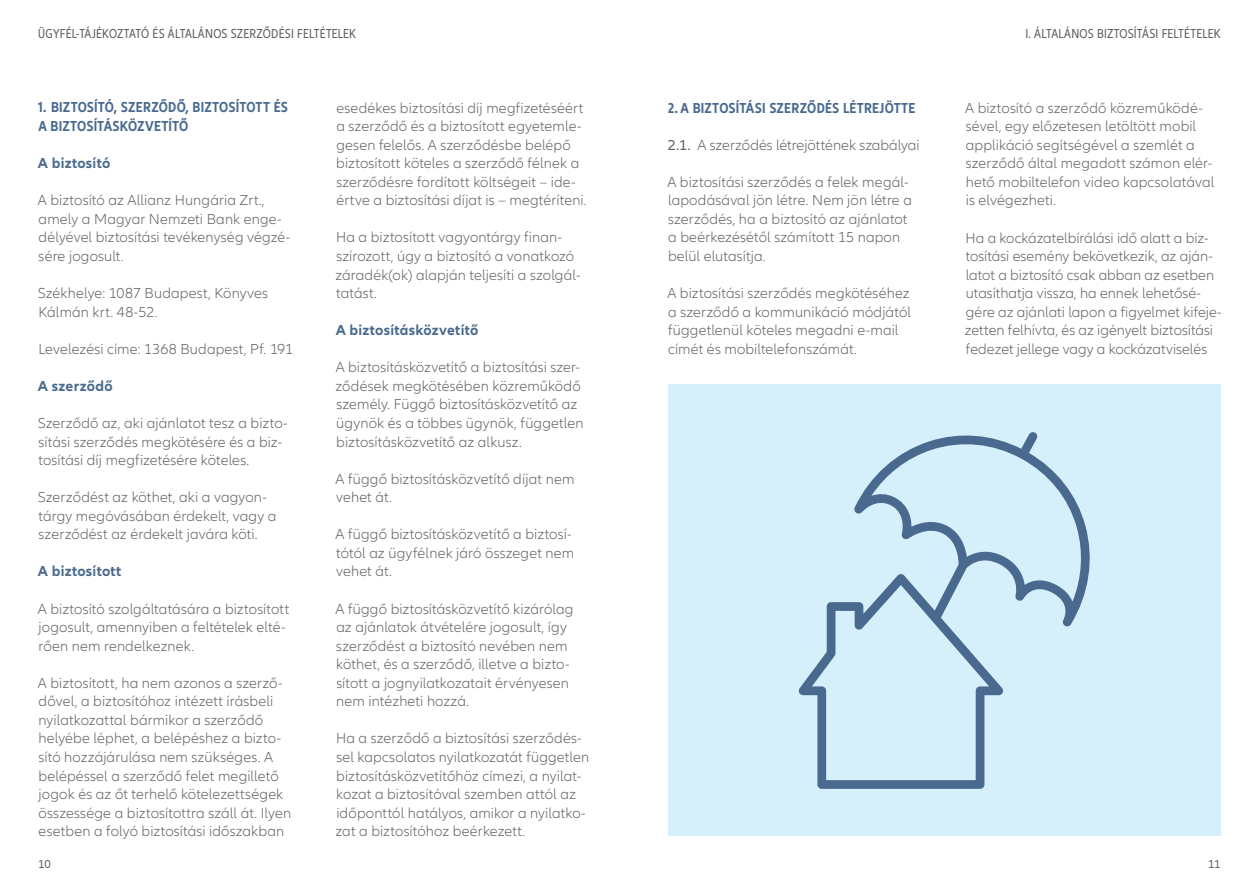
<style>
.page{position:relative;width:1259px;height:893px;background:#fff}
.page>*{position:absolute;margin:0;border:0;box-sizing:border-box;transform-origin:0 0}
.t1{font:300 15px/18.6px "Allianz Neo";letter-spacing:.005em;color:#636366}
.t2{font:700 condensed 15px/18.6px "Allianz Neo";letter-spacing:.01em;color:#496a8e}
.t3{font:700 15px "Allianz Neo";letter-spacing:.015em;color:#496a8e}
.t4{font:condensed 13.5px "Allianz Neo";letter-spacing:.015em;color:#636366}
.t5{font:12px "Allianz Neo";color:#636366}
.s1{font-weight:400}
</style>
<div class="page">
<div style="left:668px;top:385px;width:552px;height:451px;background:#d6f0fb"></div>
<svg style="left:798px;top:432px;width:292px;height:357px"></svg>
<p class="t4" style="left:38px;top:26px;width:319px">ÜGYFÉL-TÁJÉKOZTATÓ ÉS ÁLTALÁNOS SZERZŐDÉSI FELTÉTELEK</p>
<p class="t4" style="left:1025px;top:26px;width:48px">I. ÁLTALÁNOS</p>
<p class="t4" style="left:1097px;top:26px;width:7px">BIZTOS</p>
<p class="t4" style="left:1133px;top:26px;width:10px">ÍTÁSI</p>
<p class="t4" style="left:1161px;top:26px;width:24px">FE LTÉTE</p>
<p class="t4" style="left:1202px;top:26px;width:13px">LEK</p>
<p class="t2" style="left:38px;top:99px;width:251px">1. BIZTOSÍTÓ, SZERZŐDŐ, BIZTOSÍTOTT ÉS<br>A BIZTOSÍTÁSKÖZVETÍTŐ</p>
<p class="t3" style="left:38px;top:154px;width:74px">A biztosító</p>
<p class="t1" style="left:38px;top:191px;width:254px">A biztosító az Allianz Hungária Zrt., amely a Magyar Nemzeti Bank enge&shy;délyével biztosítási tevékenység végzé&shy;sére jogosult.</p>
<p class="t1" style="left:38px;top:284px;width:232px">Székhelye: 1087 Budapest, Könyves<br>Kálmán krt. 48-52.</p>
<p class="t1" style="left:38px;top:340px;width:256px">Levelezési címe: 1368 Budapest, Pf. 191</p>
<p class="t3" style="left:38px;top:377px;width:76px">A szerződő</p>
<p class="t1" style="left:38px;top:414px;width:251px">Szerződő az, aki ajánlatot tesz a bizto&shy;sítási szerződés megkötésére és a biz&shy;tosítási díj megfizetésére köteles.</p>
<p class="t1" style="left:38px;top:488px;width:240px">Szerződést az köthet, aki a vagyon&shy;tárgy megóvásában érdekelt, vagy a szerződést az érdekelt javára köti.</p>
<p class="t3" style="left:38px;top:563px;width:85px">A biztosított</p>
<p class="t1" style="left:38px;top:600px;width:253px">A biztosító szolgáltatására a biztosított jogosult, amennyiben a feltételek elté&shy;rően nem rendelkeznek.</p>
<p class="t1" style="left:38px;top:674px;width:255px">A biztosított, ha nem azonos a szerző&shy;dővel, a biztosítóhoz intézett írásbeli nyilatkozattal bármikor a szerződő helyébe léphet, a belépéshez a bizto&shy;sító hozzájárulása nem szükséges. A belépéssel a szerződő felet megillető jogok és az őt terhelő kötelezettségek összessége a biztosítottra száll át. Ilyen esetben a folyó biztosítási időszakban</p>
<p class="t1" style="left:336px;top:99px;width:252px">esedékes biztosítási díj megfizetéséért a szerződő és a biztosított egyetemle&shy;gesen felelős. A szerződésbe belépő biztosított köteles a szerződő félnek a szerződésre fordított költségeit – ide&shy;értve a biztosítási díjat is – megtéríteni.</p>
<p class="t1" style="left:335px;top:229px;width:247px">Ha a biztosított vagyontárgy finan&shy;szírozott, úgy a biztosító a vonatkozó záradék(ok) alapján teljesíti a szolgál&shy;tatást.</p>
<p class="t3" style="left:336px;top:322px;width:144px">A biztosításközvetítő</p>
<p class="t1" style="left:335px;top:358px;width:249px">A biztosításközvetítő a biztosítási szer&shy;ződések megkötésében közreműködő személy. Függő biztosításközvetítő az ügynök és a többes ügynök, független biztosításközvetítő az alkusz.</p>
<p class="t1" style="left:336px;top:470px;width:240px">A függő biztosításközvetítő díjat nem vehet át.</p>
<p class="t1" style="left:336px;top:525px;width:240px">A függő biztosításközvetítő a biztosí&shy;tótól az ügyfélnek járó összeget nem vehet át.</p>
<p class="t1" style="left:336px;top:600px;width:239px">A függő biztosításközvetítő kizárólag az ajánlatok átvételére jogosult, így szerződést a biztosító nevében nem köthet, és a szerződő, illetve a bizto&shy;sított a jognyilatkozatait érvényesen nem intézheti hozzá.</p>
<p class="t1" style="left:335px;top:730px;width:255px">Ha a szerződő a biztosítási szerződés&shy;sel kapcsolatos nyilatkozatát független biztosításközvetítőhöz címezi, a nyilat&shy;kozat a biztosítóval szemben attól az időponttól hatályos, amikor a nyilatko&shy;zat a biztosítóhoz beérkezett.</p>
<p class="t2" style="left:668px;top:99px;width:249px">2. A BIZTOSÍTÁSI SZERZŐDÉS LÉTREJÖTTE</p>
<p class="t1" style="left:668px;top:136px;width:253px"><span class="s1">2.1.</span> A szerződés létrejöttének szabályai</p>
<p class="t1" style="left:667px;top:173px;width:246px">A biztosítási szerződés a felek megál&shy;lapodásával jön létre. Nem jön létre a szerződés, ha a biztosító az ajánlatot a beérkezésétől számított 15 napon belül elutasítja.</p>
<p class="t1" style="left:667px;top:284px;width:245px">A biztosítási szerződés megkötéséhez a szerződő a kommunikáció módjától függetlenül köteles megadni e-mail címét és mobiltelefonszámát.</p>
<p class="t1" style="left:965px;top:99px;width:251px">A biztosító a szerződő közreműködé&shy;sével, egy előzetesen letöltött mobil applikáció segítségével a szemlét a szerződő által megadott számon elér&shy;hető mobiltelefon video kapcsolatával is elvégezheti.</p>
<p class="t1" style="left:965px;top:229px;width:258px">Ha a kockázatelbírálási idő alatt a biz&shy;tosítási esemény bekövetkezik, az aján&shy;latot a biztosító csak abban az esetben utasíthatja vissza, ha ennek lehetősé&shy;gére az ajánlati lapon a figyelmet kifeje&shy;zetten felhívta, és az igényelt biztosítási fedezet jellege vagy a kockázatviselés</p>
<p class="t5" style="left:38px;top:857px;width:14px">10</p>
<p class="t5" style="left:1208px;top:857px;width:14px">11</p>
</div>
